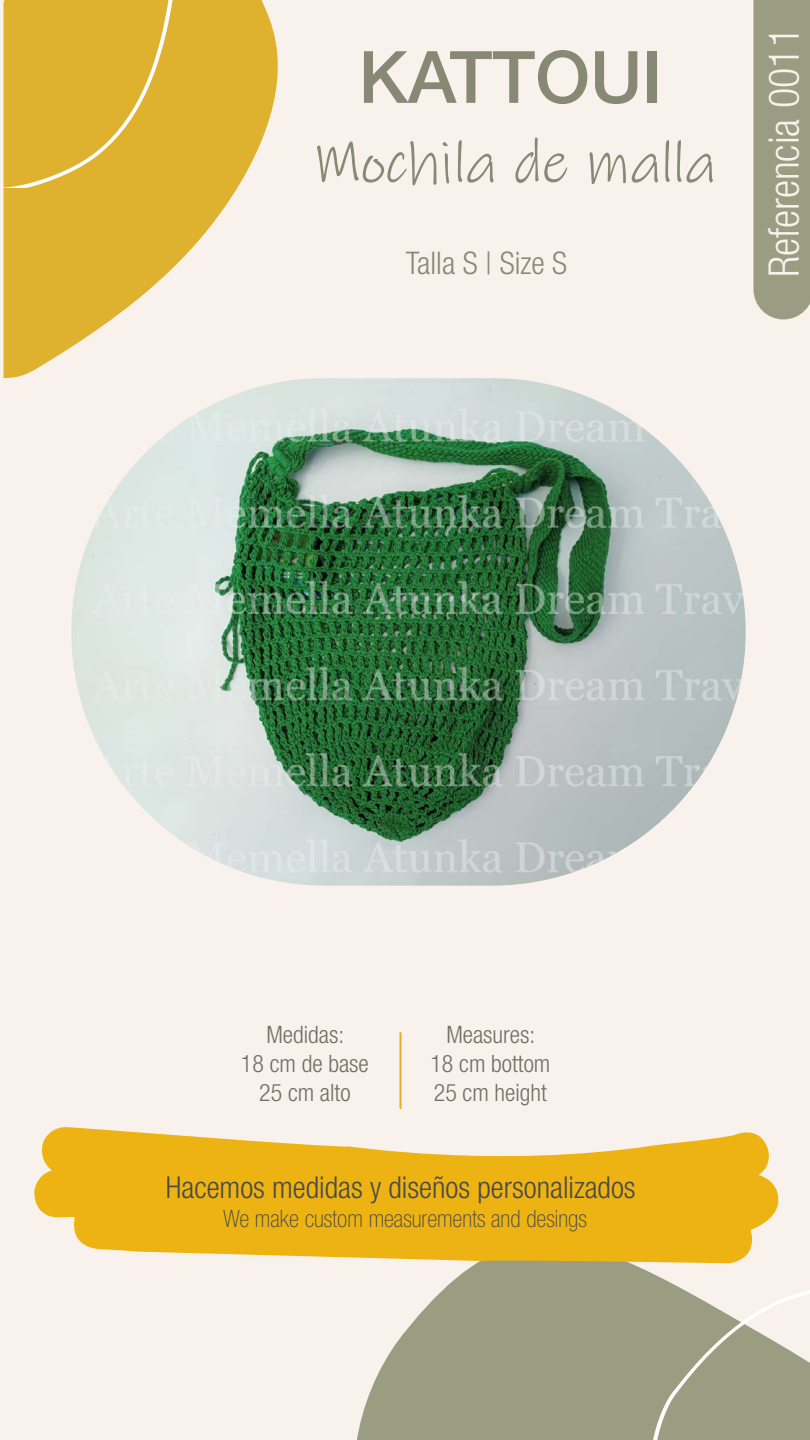
<style>
.page{position:relative;width:810px;height:1440px;background:#f8f1ec}
.page>*{position:absolute;margin:0;border:0;box-sizing:border-box;transform-origin:0 0}
.t1{font:500 72.3px "Helvetica Neue";color:#878975}
.t2{font:58.9px "Ink Free";color:#878975}
.t3{font:300 condensed 42.3px "Helvetica Neue LT Std";color:#f8f1ec}
.t4{font:300 condensed 31.2px "Helvetica Neue LT Std";color:#878975}
.t5{font:300 condensed 30.2px "Helvetica Neue LT Std";color:#494949}
.t6{font:300 condensed 24px/28.8px "Helvetica Neue LT Std";color:#6f7061;text-align:center}
.t7{font:100 condensed 24px "Helvetica Neue LT Std";color:#494949}
</style>
<div class="page">
<svg style="left:4px;top:0;width:274px;height:378px;fill:#deb22f"></svg>
<svg style="left:357px;top:1263px;width:374px;height:177px;fill:#9a9d82"></svg>
<div style="left:3px;top:0;width:170px;height:188px;background:#deb22f"></div>
<svg style="left:653px;top:1290px;width:157px;height:150px"></svg>
<hr style="left:400px;top:1033px;width:2px;height:75px;background:#deb22f">
<div style="left:754px;top:0;width:56px;height:319px;background:#9a9d82"></div>
<svg style="left:34px;top:1127px;width:745px;height:136px;fill:#edb312"></svg>
<img style="left:71px;top:378px;width:675px;height:508px">
<h1 class="t1" style="left:358px;top:34px;width:305px">KATTOUI</h1>
<h2 class="t2" style="left:313px;top:129px;width:404px">Mochila de malla</h2>
<p class="t4" style="left:406px;top:245px;width:163px">Talla S | Size S</p>
<h3 class="t3" style="left:760px;top:277px;width:252px;rotate:-90deg">Referencia 0011</h3>
<p class="t6" style="left:241px;top:1020px;width:129px">Medidas:<br>18 cm de base<br>25 cm alto</p>
<p class="t6" style="left:430px;top:1020px;width:121px">Measures:<br>18 cm bottom<br>25 cm height</p>
<p class="t5" style="left:166px;top:1170px;width:471px">Hacemos medidas y diseños personalizados</p>
<p class="t7" style="left:223px;top:1205px;width:365px">We make custom measurements and desings</p>
</div>
